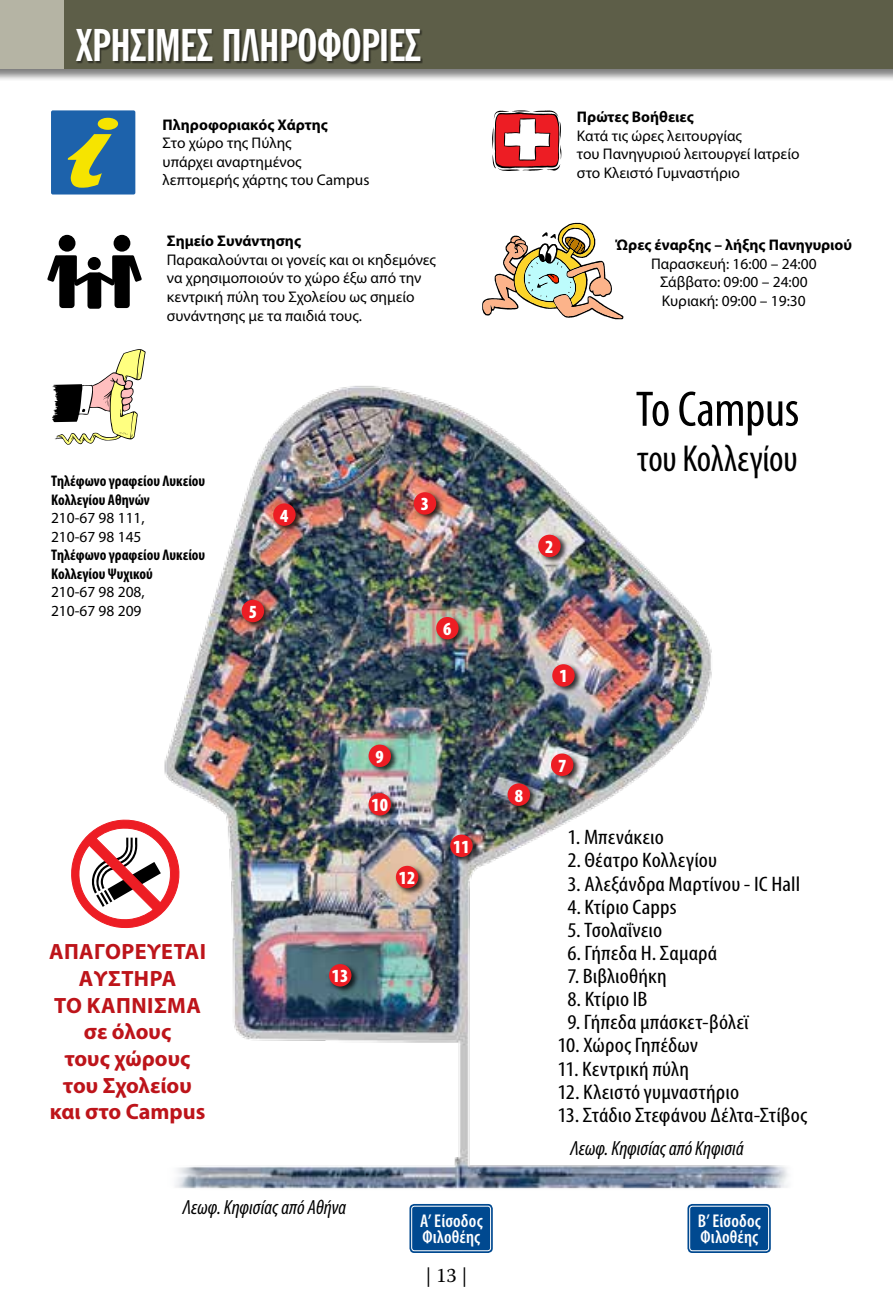
<style>
.page{position:relative;width:893px;height:1308px;background:#fff}
.page>*{position:absolute;margin:0;border:0;box-sizing:border-box;transform-origin:0 0}
.t1{font:condensed 50.4px "Myriad Pro";letter-spacing:-.005em;color:#000}
.t2{font:800 45px "HLIAIA Con";color:#fff}
.t3{font:condensed 37.57px "Myriad Pro";letter-spacing:-.005em;color:#000}
.t4{font:700 22.28px/26.6px "Myriad Pro";color:#bd141a}
.t5{font:condensed 20.93px "Myriad Pro";letter-spacing:.005em;color:#000;scale:1.13 1}
.t6{font:italic condensed 20.47px "Myriad Pro";color:#000}
.t7{font:20.25px "Warnock Pro";color:#000}
.t8{font:900 condensed 18.68px "Myriad Pro";color:#fff}
.t9{font:600 condensed 18.45px/16.9px "Myriad Pro";letter-spacing:.01em;color:#fff}
.t10{font:15.53px/18.4px "Myriad Pro";color:#000}
.t11{font:700 condensed 15.53px/18.4px "Myriad Pro";color:#000}
.t12{font:700 15.53px "Myriad Pro";color:#000}
</style>
<div class="page">
<img style="left:164px;top:386px;width:624px;height:867px">
<div style="left:551px;top:662px;width:32px;height:32px;background:#000;opacity:.75"></div>
<div style="left:552px;top:664px;width:23px;height:22px;background:#ed1d24;border-radius:50%"></div>
<div style="left:537px;top:533px;width:32px;height:31px;background:#000;opacity:.75"></div>
<div style="left:538px;top:534px;width:23px;height:23px;background:#ed1d24;border-radius:50%"></div>
<div style="left:435px;top:615px;width:32px;height:32px;background:#000;opacity:.75"></div>
<div style="left:436px;top:617px;width:23px;height:22px;background:#ed1d24;border-radius:50%"></div>
<div style="left:413px;top:490px;width:31px;height:32px;background:#000;opacity:.75"></div>
<div style="left:414px;top:492px;width:22px;height:22px;background:#ed1d24;border-radius:50%"></div>
<div style="left:272px;top:501px;width:32px;height:32px;background:#000;opacity:.75"></div>
<div style="left:273px;top:503px;width:23px;height:23px;background:#ed1d24;border-radius:50%"></div>
<div style="left:240px;top:598px;width:32px;height:31px;background:#000;opacity:.75"></div>
<div style="left:242px;top:600px;width:22px;height:22px;background:#ed1d24;border-radius:50%"></div>
<div style="left:506px;top:781px;width:32px;height:32px;background:#000;opacity:.75"></div>
<div style="left:508px;top:783px;width:22px;height:23px;background:#ed1d24;border-radius:50%"></div>
<div style="left:550px;top:751px;width:31px;height:32px;background:#000;opacity:.75"></div>
<div style="left:551px;top:753px;width:22px;height:23px;background:#ed1d24;border-radius:50%"></div>
<div style="left:367px;top:743px;width:32px;height:31px;background:#000;opacity:.75"></div>
<div style="left:369px;top:744px;width:22px;height:23px;background:#ed1d24;border-radius:50%"></div>
<div style="left:367px;top:791px;width:32px;height:32px;background:#000;opacity:.75"></div>
<div style="left:369px;top:793px;width:22px;height:22px;background:#ed1d24;border-radius:50%"></div>
<div style="left:449px;top:832px;width:32px;height:32px;background:#000;opacity:.75"></div>
<div style="left:450px;top:834px;width:23px;height:23px;background:#ed1d24;border-radius:50%"></div>
<div style="left:395px;top:864px;width:31px;height:31px;background:#000;opacity:.75"></div>
<div style="left:396px;top:865px;width:22px;height:23px;background:#ed1d24;border-radius:50%"></div>
<div style="left:328px;top:962px;width:31px;height:32px;background:#000;opacity:.75"></div>
<div style="left:329px;top:964px;width:22px;height:22px;background:#ed1d24;border-radius:50%"></div>
<div style="left:0;top:0;width:893px;height:82px;background:#000;opacity:.5"></div>
<div style="left:0;top:0;width:893px;height:69px;background:#5d5e48"></div>
<div style="left:0;top:0;width:64px;height:69px;background:#b5b4a4"></div>
<div style="left:77px;top:29px;width:346px;height:36px;background:#000;opacity:.5"></div>
<svg style="left:409px;top:1203px;width:84px;height:49px"></svg>
<div style="left:412px;top:1206px;width:79px;height:44px;background:#004990;border-radius:3px"></div>
<div style="left:411px;top:1205px;width:80px;height:46px;border:1px solid #fff;border-radius:3px"></div>
<svg style="left:687px;top:1203px;width:84px;height:49px"></svg>
<div style="left:690px;top:1206px;width:79px;height:44px;background:#004990;border-radius:3px"></div>
<div style="left:689px;top:1205px;width:80px;height:46px;border:1px solid #fff;border-radius:3px"></div>
<svg style="left:492px;top:110px;width:69px;height:61px"></svg>
<svg style="left:482px;top:223px;width:141px;height:96px"></svg>
<svg style="left:71px;top:817px;width:110px;height:113px"></svg>
<svg style="left:52px;top:349px;width:94px;height:96px"></svg>
<svg style="left:47px;top:235px;width:95px;height:73px"></svg>
<div style="left:87px;top:272px;width:14px;height:37px;background:#000;border-radius:3px"></div>
<div style="left:88px;top:257px;width:13px;height:13px;background:#000;border-radius:50%"></div>
<div style="left:51px;top:110px;width:84px;height:84px;background:#1d62ab;border-radius:2px"></div>
<svg style="left:68px;top:118px;width:50px;height:70px"></svg>
<h2 class="t2" style="left:77px;top:21px;width:34px">Χρήσιμες</h2>
<h2 class="t2" style="left:222px;top:21px;width:39px">Πληροφορίες</h2>
<p class="t12" style="left:163px;top:114px;width:167px">Πληροφοριακός Χάρτης</p>
<p class="t10" style="left:163px;top:133px;width:208px">Στο χώρο της Πύλης<br>υπάρχει αναρτημένος λεπτομερής χάρτης του Campus</p>
<p class="t12" style="left:167px;top:231px;width:136px">Σημείο Συνάντησης</p>
<p class="t10" style="left:167px;top:250px;width:271px">Παρακαλούνται οι γονείς και οι κηδεμόνες να χρησιμοποιούν το χώρο έξω από την κεντρική πύλη του Σχολείου ως σημείο συνάντησης με τα παιδιά τους.</p>
<p class="t11" style="left:51px;top:471px;width:156px">Τηλέφωνο γραφείου Λυκείου<br>Κολλεγίου Αθηνών</p>
<p class="t10" style="left:51px;top:508px;width:95px">210-67 98 111,<br>210-67 98 145</p>
<p class="t11" style="left:51px;top:545px;width:156px">Τηλέφωνο γραφείου Λυκείου<br>Κολλεγίου Ψυχικού</p>
<p class="t10" style="left:51px;top:583px;width:95px">210-67 98 208,<br>210-67 98 209</p>
<p class="t8" style="left:280px;top:503px;width:10px">4</p>
<p class="t8" style="left:249px;top:600px;width:10px">5</p>
<p class="t8" style="left:421px;top:492px;width:10px">3</p>
<p class="t8" style="left:443px;top:617px;width:10px">6</p>
<h3 class="t4" style="left:79px;top:938px;width:129px;text-indent:-30px">Απαγορεύεται αυσ</h3>
<h3 class="t4" style="left:121px;top:964px;width:55px">τηρά</h3>
<h3 class="t4" style="left:54px;top:991px;width:147px">το κάπ νισμα</h3>
<h3 class="t4" style="left:84px;top:1017px;width:89px">σε όλους</h3>
<h3 class="t4" style="left:65px;top:1044px;width:127px">τους χώρους</h3>
<h3 class="t4" style="left:63px;top:1071px;width:130px">του Σχολείου</h3>
<h3 class="t4" style="left:50px;top:1097px;width:157px">και στο Campus</h3>
<p class="t8" style="left:376px;top:744px;width:10px">9</p>
<p class="t8" style="left:371px;top:793px;width:18px">10</p>
<p class="t8" style="left:399px;top:865px;width:18px">12</p>
<p class="t8" style="left:332px;top:964px;width:18px">13</p>
<p class="t8" style="left:453px;top:834px;width:18px">11</p>
<p class="t12" style="left:577px;top:107px;width:118px">Πρώτες Βοήθειες</p>
<p class="t10" style="left:577px;top:126px;width:224px">Κατά τις ώρες λειτουργίας<br>του Πανηγυριού λειτουργεί Ιατρείο στο Κλειστό Γυμναστήριο</p>
<p class="t12" style="left:616px;top:235px;width:238px">Ώρες έναρξης – λήξης Πανηγυριού</p>
<p class="t10" style="left:651px;top:254px;width:167px;text-align:center">Παρασκευή: 16:00 – 24:00<br>Σάββατο: 09:00 – 24:00<br>Κυριακή: 09:00 – 19:30</p>
<p class="t8" style="left:545px;top:534px;width:10px">2</p>
<h1 class="t1" style="left:636px;top:378px;width:165px">Το Campus</h1>
<h3 class="t3" style="left:637px;top:436px;width:162px">του Κολλεγίου</h3>
<p class="t8" style="left:515px;top:783px;width:10px">8</p>
<p class="t8" style="left:559px;top:664px;width:10px">1</p>
<p class="t8" style="left:558px;top:753px;width:10px">7</p>
<h3 class="t5" style="left:567px;top:824px;width:87px">1. Μπενάκειο</h3>
<h3 class="t5" style="left:567px;top:848px;width:134px">2. Θέατρο Κολλεγίου</h3>
<h3 class="t5" style="left:567px;top:871px;width:208px">3. Αλεξάνδρα Μαρτίνου - IC Hall</h3>
<h3 class="t5" style="left:567px;top:894px;width:98px">4. Κτίριο Capps</h3>
<h3 class="t5" style="left:567px;top:917px;width:85px">5. Τσολαΐνειο</h3>
<h3 class="t5" style="left:567px;top:940px;width:134px">6. Γήπεδα Η. Σαμαρά</h3>
<h3 class="t5" style="left:567px;top:963px;width:89px">7. Βιβλιοθήκη</h3>
<h3 class="t5" style="left:567px;top:986px;width:72px">8. Κτίριο IB</h3>
<h3 class="t5" style="left:567px;top:1009px;width:162px">9. Γήπεδα μπάσκετ-βόλεϊ</h3>
<h3 class="t5" style="left:557px;top:1033px;width:126px">10. Χώρος Γηπέδων</h3>
<h3 class="t5" style="left:557px;top:1056px;width:118px">11. Κεντρική πύλη</h3>
<h3 class="t5" style="left:557px;top:1079px;width:162px">12. Κλειστό γυμναστήριο</h3>
<h3 class="t5" style="left:557px;top:1102px;width:223px">13. Στάδιο Στεφάνου Δέλτα-Στίβος</h3>
<h3 class="t6" style="left:570px;top:1136px;width:175px">Λεωφ. Κηφισίας από Κηφισιά</h3>
<h3 class="t6" style="left:183px;top:1194px;width:165px">Λεωφ. Κηφισίας από Αθήνα</h3>
<p class="t9" style="left:420px;top:1211px;width:64px">Α’ Είσοδος<br>Φιλοθέης</p>
<p class="t9" style="left:698px;top:1211px;width:65px">Β’ Είσοδος<br>Φιλοθέης</p>
<h3 class="t7" style="left:425px;top:1263px;width:44px">| 13 |</h3>
</div>
